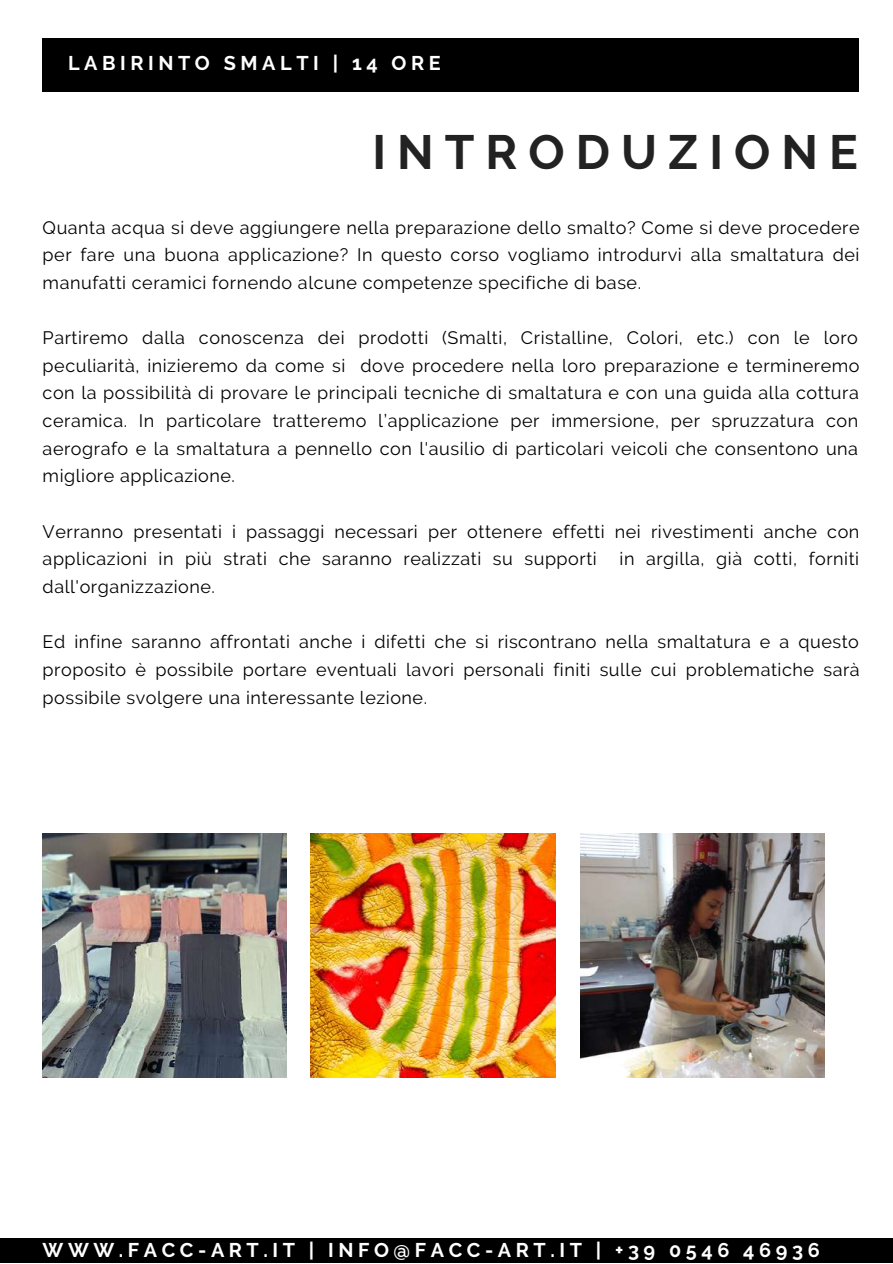
<style>
.page{position:relative;width:893px;height:1264px;background:#fff}
.page>*{position:absolute;margin:0;border:0;box-sizing:border-box;transform-origin:0 0}
.t1{font:700 48px "Raleway";letter-spacing:.23em;color:#222}
.t2{font:700 19.8px "Raleway";letter-spacing:.23em;color:#fff}
.t3{font:18px/27.6px "Raleway";letter-spacing:.03em;color:#000;text-align:justify}
</style>
<div class="page">
<div style="left:43px;top:38px;width:816px;height:54px;background:#000"></div>
<div style="left:0;top:1238px;width:892px;height:24px;background:#000"></div>
<img style="left:43px;top:833px;width:244px;height:244px">
<img style="left:311px;top:833px;width:244px;height:244px">
<img style="left:580px;top:833px;width:244px;height:244px">
<p class="t2" style="left:68px;top:52px;width:374px">LABIRINTO SMALTI | 14 ORE</p>
<h1 class="t1" style="left:372px;top:124px;width:487px">INTRODUZIONE</h1>
<p class="t3" style="left:43px;top:213px;width:818px">Quanta acqua si deve aggiungere nella preparazione dello smalto? Come si deve procedere per fare una buona applicazione? In questo corso vogliamo introdurvi alla smaltatura dei manufatti ceramici fornendo alcune competenze specifiche di base.</p>
<p class="t3" style="left:43px;top:324px;width:818px">Partiremo dalla conoscenza dei prodotti (Smalti, Cristalline, Colori, etc.) con le loro peculiarità, inizieremo da come si dove procedere nella loro preparazione e termineremo con la possibilità di provare le principali tecniche di smaltatura e con una guida alla cottura ceramica. In particolare tratteremo l’applicazione per immersione, per spruzzatura con aerografo e la smaltatura a pennello con l'ausilio di particolari veicoli che consentono una migliore applicazione.</p>
<p class="t3" style="left:43px;top:517px;width:818px">Verranno presentati i passaggi necessari per ottenere effetti nei rivestimenti anche con applicazioni in più strati che saranno realizzati su supporti</p>
<p class="t3" style="left:619px;top:545px;width:241px">in argilla, già cotti, forniti</p>
<p class="t3" style="left:43px;top:573px;width:174px">dall'organizzazione.</p>
<p class="t3" style="left:43px;top:628px;width:818px">Ed infine saranno affrontati anche i difetti che si riscontrano nella smaltatura e a questo proposito è possibile portare eventuali lavori personali finiti sulle cui problematiche sarà possibile svolgere una interessante lezione.</p>
<p class="t2" style="left:43px;top:1238px;width:778px">WWW.FACC-ART.IT | INFO@FACC-ART.IT | +39 0546 46936</p>
</div>
